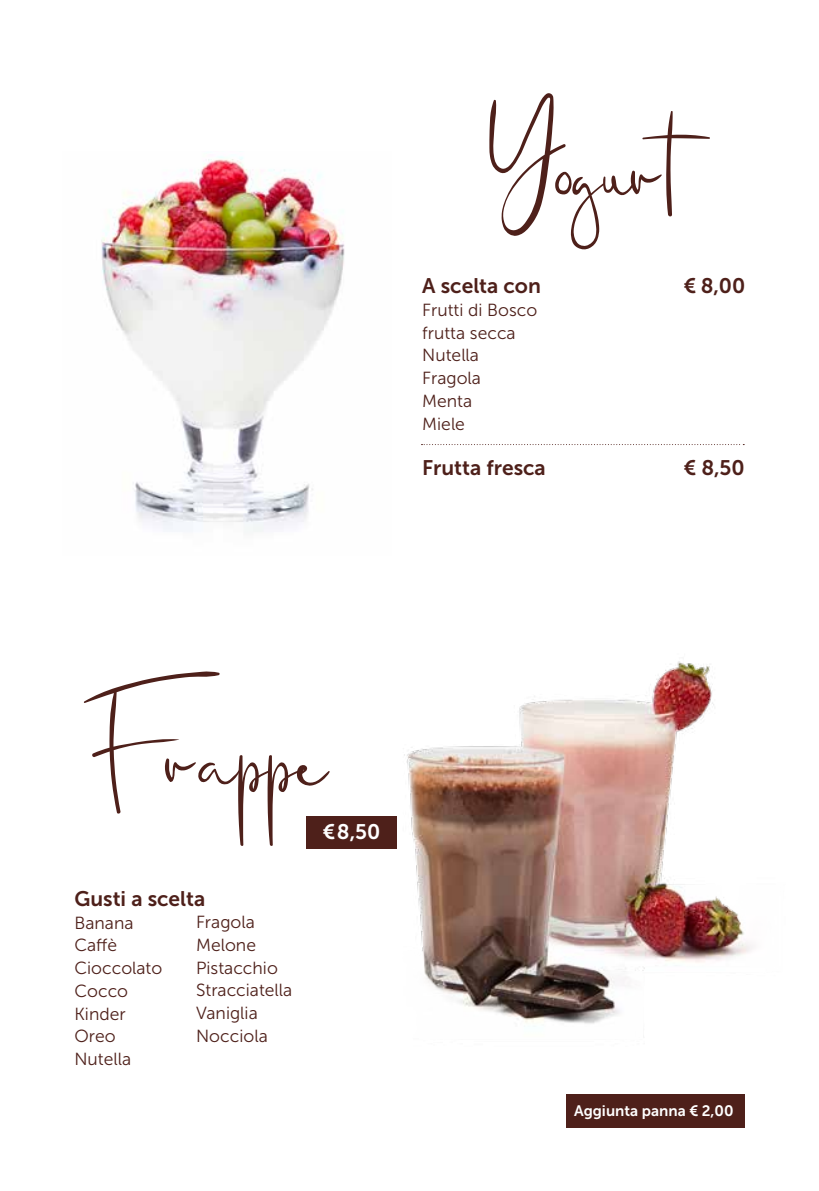
<style>
.page{position:relative;width:819px;height:1191px;background:#fff}
.page>*{position:absolute;margin:0;border:0;box-sizing:border-box;transform-origin:0 0}
.t1{font:210px "Jaceline";color:#4e201a}
.t2{font:21px "Museo Sans 700";color:#4e201a}
.t3{font:21px "Museo Sans 700";color:#fff}
.t4{font:17.5px/22.8px "Museo Sans 300";color:#4e201a}
.t5{font:15.05px "Museo Sans 700";color:#fff}
</style>
<div class="page">
<svg style="left:421px;top:444px;width:323px;height:1px"></svg>
<div style="left:306px;top:816px;width:91px;height:32px;background:#4e201a"></div>
<div style="left:566px;top:1094px;width:178px;height:34px;background:#4e201a"></div>
<img style="left:101px;top:156px;width:244px;height:376px">
<img style="left:342px;top:661px;width:411px;height:366px">
<h1 class="t1" style="left:489px;top:74px;width:189px">Yogurt</h1>
<p class="t2" style="left:422px;top:274px;width:120px">A scelta con</p>
<p class="t4" style="left:422px;top:299px;width:117px">Frutti di Bosco frutta secca<br>Nutella<br>Fragola<br>Menta<br>Miele</p>
<p class="t2" style="left:422px;top:456px;width:125px">Frutta fresca</p>
<p class="t2" style="left:683px;top:274px;width:63px">€ 8,00</p>
<p class="t2" style="left:683px;top:456px;width:62px">€ 8,50</p>
<h1 class="t1" style="left:106px;top:662px;width:224px">Frappe</h1>
<p class="t3" style="left:323px;top:819px;width:59px">€8,50</p>
<p class="t2" style="left:74px;top:887px;width:132px">Gusti a scelta</p>
<p class="t4" style="left:74px;top:911px;width:89px">Banana<br>Caffè<br>Cioccolato<br>Cocco<br>Kinder<br>Oreo<br>Nutella</p>
<p class="t4" style="left:196px;top:911px;width:98px">Fragola<br>Melone<br>Pistacchio<br>Stracciatella<br>Vaniglia<br>Nocciola</p>
<p class="t5" style="left:574px;top:1102px;width:161px">Aggiunta panna € 2,00</p>
</div>
